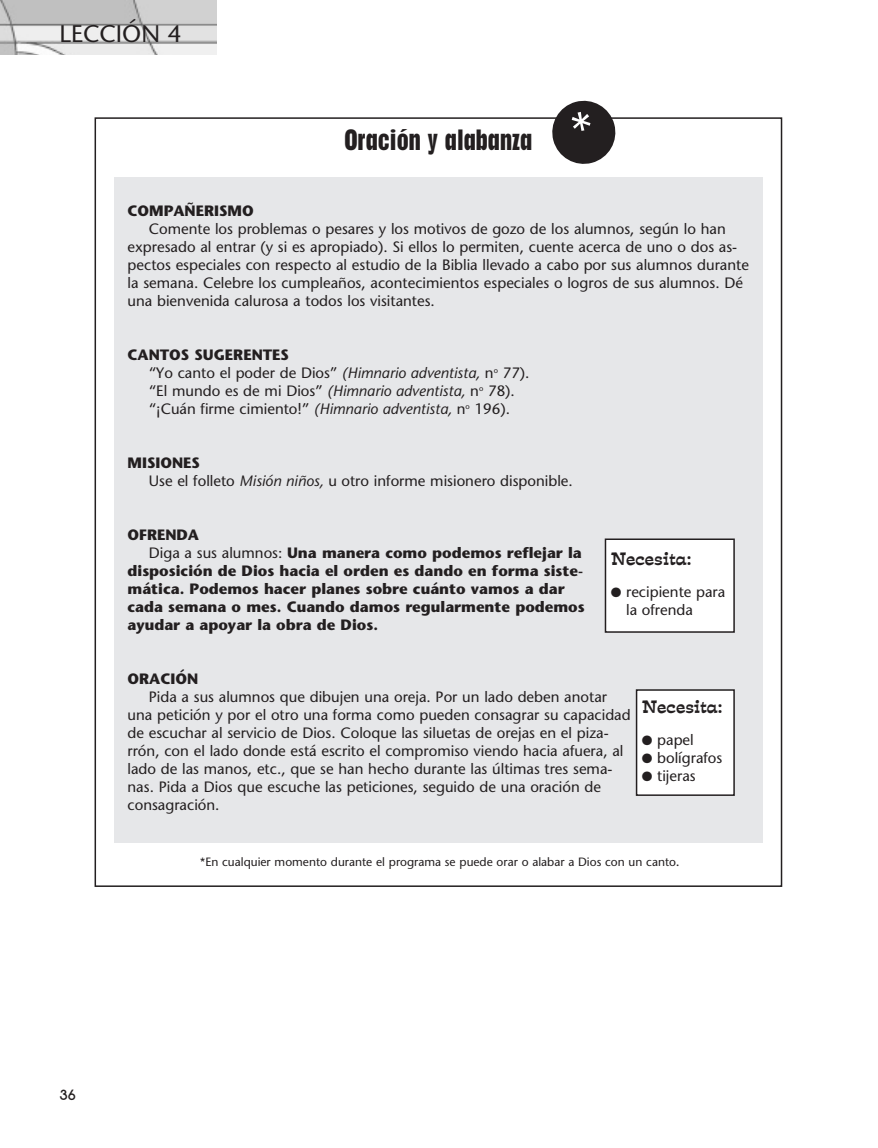
<style>
.page{position:relative;width:878px;height:1148px;background:#fff}
.page>*{position:absolute;margin:0;border:0;box-sizing:border-box;transform-origin:0 0}
.t1{font:700 condensed 27px "Placard";color:#231f20}
.t2{font:24px "Stone Sans";color:#231f20}
.t3{font:16.5px "Estro Font";color:#231f20}
.t4{font:15px/18px "Stone Sans";color:#231f20}
.t5{font:700 15px "Stone Sans";color:#231f20}
.t6{font:700 15px "New Garden";color:#231f20}
.t7{font:12px "Stone Sans";color:#231f20}
.s1{font-weight:700}
.s2{font-style:italic}
.s3{font-weight:400}
.s4{font-size:13.5px}
</style>
<div class="page">
<img style="left:0;top:0;width:216px;height:54px">
<div style="left:114px;top:177px;width:648px;height:666px;background:#e6e7e9"></div>
<div style="left:605px;top:539px;width:129px;height:93px;background:#fff"></div>
<div style="left:604px;top:538px;width:130px;height:94px;border:2px solid #231f20"></div>
<div style="left:636px;top:690px;width:98px;height:105px;background:#fff"></div>
<div style="left:635px;top:689px;width:99px;height:107px;border:2px solid #231f20"></div>
<svg style="left:549px;top:100px;width:69px;height:64px"></svg>
<h2 class="t2" style="left:60px;top:24px;width:123px">LECCIÓN 4</h2>
<h1 class="t1" style="left:344px;top:130px;width:189px">Oración y alabanza</h1>
<p class="t5" style="left:127px;top:205px;width:128px">COMPAÑERISMO</p>
<p class="t4" style="left:127px;top:221px;width:623px;text-indent:21px">Comente los problemas o pesares y los motivos de gozo de los alumnos, según lo han expresado al entrar (y si es apropiado). Si ellos lo permiten, cuente acerca de uno o dos as&shy;pectos especiales con respecto al estudio de la Biblia llevado a cabo por sus alumnos durante la semana. Celebre los cumpleaños, acontecimientos especiales o logros de sus alumnos. Dé una bienvenida calurosa a todos los visitantes.</p>
<p class="t4" style="left:149px;top:347px;width:382px;text-indent:-21px"><span class="s1">CANTOS SUGERENTES<br></span>“Yo canto el poder de Dios” <span class="s2">(Himnario adventista,</span> n<sup>o</sup> 77). “El mundo es de mi Dios” <span class="s2">(Himnario adventista,</span> n<sup>o</sup> 78). “¡Cuán firme cimiento!” <span class="s2">(Himnario adventista,</span> n<sup>o</sup> 196).</p>
<p class="t4" style="left:149px;top:455px;width:425px;text-indent:-21px"><span class="s1">MISIONES<br></span>Use el folleto <span class="s2">Misión niños,</span> u otro informe misionero disponible.</p>
<p class="t5" style="left:127px;top:529px;width:73px">OFRENDA</p>
<p class="t5" style="left:149px;top:547px;width:434px"><span class="s3">Diga a sus alumnos:</span> Una manera como podemos reflejar la</p>
<p class="t5" style="left:127px;top:565px;width:457px">disposición de Dios hacia el orden es dando en forma siste-</p>
<p class="t5" style="left:127px;top:583px;width:438px">mática. Podemos hacer planes sobre cuánto vamos a dar</p>
<p class="t5" style="left:127px;top:601px;width:458px">cada semana o mes. Cuando damos regularmente podemos</p>
<p class="t5" style="left:127px;top:619px;width:252px">ayudar a apoyar la obra de Dios.</p>
<p class="t5" style="left:127px;top:673px;width:72px">ORACIÓN</p>
<p class="t4" style="left:127px;top:689px;width:504px;text-indent:21px">Pida a sus alumnos que dibujen una oreja. Por un lado deben anotar una petición y por el otro una forma como pueden consagrar su capacidad de escuchar al servicio de Dios. Coloque las siluetas de orejas en el piza&shy;rrón, con el lado donde está escrito el compromiso viendo hacia afuera, al lado de las manos, etc., que se han hecho durante las últimas tres sema&shy;nas. Pida a Dios que escuche las peticiones, seguido de una oración de consagración.</p>
<p class="t3" style="left:610px;top:550px;width:82px">Necesita:</p>
<p class="t4" style="left:626px;top:584px;width:101px;text-indent:-15px">● recipiente para la ofrenda</p>
<p class="t3" style="left:641px;top:698px;width:82px">Necesita:</p>
<p class="t4" style="left:641px;top:732px;width:53px">● papel</p>
<p class="t4" style="left:641px;top:750px;width:82px">● bolígrafos</p>
<p class="t4" style="left:641px;top:768px;width:55px">● tijeras</p>
<p class="t6" style="left:60px;top:1086px;width:18px">36</p>
<p class="t7" style="left:200px;top:857px;width:481px">*En cualquier momento durante el programa se puede orar o alabar a Dios con un canto<span class="s4">.</span></p>
</div>
